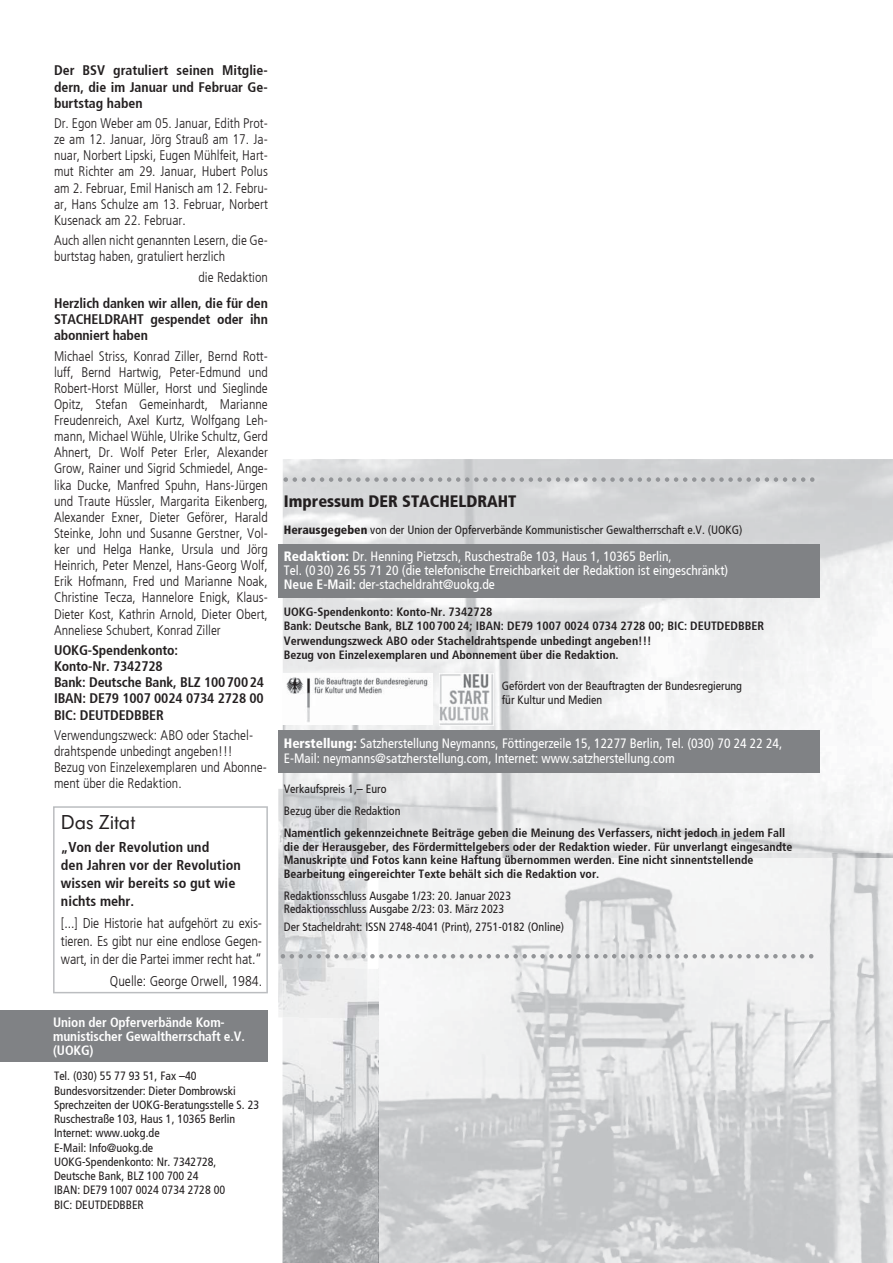
<style>
.page{position:relative;width:893px;height:1263px;background:#fff}
.page>*{position:absolute;margin:0;border:0;box-sizing:border-box;transform-origin:0 0}
.t1{font:21px "Futura SB";color:#231f20}
.t2{font:900 condensed 16.5px "Frutiger";color:#231f20}
.t3{font:300 condensed 14.25px/18px "Frutiger";letter-spacing:-.01em;color:#231f20;text-align:justify}
.t4{font:700 condensed 14.25px/18px "Frutiger";color:#231f20}
.t5{font:300 condensed 13.8px/16.2px "Frutiger";color:#231f20;text-align:justify}
.t6{font:700 condensed 13.8px/16.2px "Frutiger";letter-spacing:-.01em;color:#231f20;text-align:justify}
.t7{font:condensed 13.5px/14.2px "Frutiger";color:#fff}
.t8{font:700 condensed 13.5px/14.2px "Frutiger";letter-spacing:-.01em;color:#fff}
.t9{font:condensed 12px/14.2px "Frutiger";color:#231f20}
.t10{font:700 condensed 12px/14.2px "Frutiger";color:#231f20}
.s1{font-weight:900}
.s2{font-weight:700}
</style>
<div class="page">
<img style="left:378px;top:858px;width:515px;height:405px">
<img style="left:283px;top:969px;width:96px;height:294px">
<img style="left:299px;top:1017px;width:55px;height:67px">
<img style="left:283px;top:459px;width:508px;height:349px">
<img style="left:367px;top:808px;width:425px;height:50px">
<img style="left:278px;top:789px;width:89px;height:228px">
<img style="left:283px;top:969px;width:84px;height:48px">
<img style="left:283px;top:789px;width:84px;height:69px">
<div style="left:278px;top:730px;width:542px;height:43px;background:#808285"></div>
<div style="left:278px;top:544px;width:542px;height:54px;background:#808285"></div>
<svg style="left:283px;top:477px;width:531px;height:5px"></svg>
<svg style="left:281px;top:954px;width:532px;height:4px"></svg>
<img style="left:283px;top:673px;width:149px;height:52px">
<img style="left:439px;top:673px;width:54px;height:52px">
<div style="left:0;top:1010px;width:268px;height:51px;background:#808285"></div>
<svg style="left:53px;top:806px;width:215px;height:187px"></svg>
<p class="t6" style="left:54px;top:63px;width:215px">Der BSV gratuliert seinen Mitglie&shy;dern, die im Januar und Februar Ge&shy;burts tag haben</p>
<p class="t5" style="left:54px;top:115px;width:215px">Dr. Egon Weber am 05. Januar, Edith Prot&shy;ze am 12. Januar, Jörg Strauß am 17. Ja&shy;nuar, Norbert Lipski, Eugen Mühlfeit, Hart&shy;mut Richter am 29. Januar, Hubert Polus am 2. Februar, Emil Hanisch am 12. Febru&shy;ar, Hans Schulze am 13. Februar, Norbert Kusenack am 22. Februar.</p>
<p class="t5" style="left:54px;top:232px;width:215px">Auch allen nicht genannten Lesern, die Ge&shy;burtstag haben, gratuliert herzlich</p>
<p class="t5" style="left:198px;top:269px;width:71px">die Redaktion</p>
<p class="t6" style="left:54px;top:295px;width:215px">Herzlich danken wir allen, die für den STACHELDRAHT gespendet oder ihn abonniert haben</p>
<p class="t5" style="left:54px;top:348px;width:215px">Michael Striss, Konrad Ziller, Bernd Rott&shy;luff, Bernd Hartwig, Peter-Edmund und Robert-Horst Müller, Horst und Sieglinde Opitz, Stefan Gemeinhardt, Marianne Freudenreich, Axel Kurtz, Wolfgang Leh&shy;mann, Michael Wühle, Ulrike Schultz, Gerd Ahnert, Dr. Wolf Peter Erler, Alexander Grow, Rainer und Sigrid Schmiedel, Ange&shy;lika Ducke, Manfred Spuhn, Hans-Jürgen und Traute Hüssler, Margarita Eikenberg, Alexander Exner, Dieter Geförer, Harald Steinke, John und Susanne Gerstner, Vol&shy;ker und Helga Hanke, Ursula und Jörg Heinrich, Peter Menzel, Hans-Georg Wolf, Erik Hofmann, Fred und Marianne Noak, Christine Tecza, Hannelore Enigk, Klaus-Dieter Kost, Kathrin Arnold, Dieter Obert, Anneliese Schubert, Konrad Ziller</p>
<p class="t6" style="left:54px;top:642px;width:211px;text-align:left">UOKG-Spendenkonto:<br>Konto-Nr. 7342728<br>Bank: Deutsche Bank, BLZ 100 700 24<br>IBAN: DE79 1007 0024 0734 2728 00<br>BIC: DEUTDEDBBER</p>
<p class="t5" style="left:54px;top:727px;width:214px;text-align:left">Verwendungszweck: ABO oder Stachel&shy;drahtspende unbedingt angeben!!!<br>Bezug von Einzelexemplaren und Abonne&shy;ment über die Redaktion.</p>
<h1 class="t1" style="left:61px;top:813px;width:76px">Das Zitat</h1>
<p class="t4" style="left:61px;top:838px;width:181px">„Von der Revolution und<br>den Jahren vor der Revolution wissen wir bereits so gut wie nichts mehr.</p>
<p class="t3" style="left:61px;top:914px;width:203px">[...] Die Historie hat aufgehört zu exis&shy;tieren. Es gibt nur eine endlose Gegen&shy;wart, in der die Partei immer recht hat.“</p>
<p class="t3" style="left:110px;top:972px;width:154px">Quelle: George Orwell, 1984.</p>
<p class="t8" style="left:53px;top:1015px;width:193px">Union der Opferverbände Kom&shy;munisti scher Gewaltherrschaft e.V. (UOKG)</p>
<p class="t9" style="left:54px;top:1069px;width:207px">Tel. (030) 55 77 93 51, Fax –40<br>Bundesvorsitzender: Dieter Dombrowski<br>Sprechzeiten der UOKG-Beratungsstelle S. 23<br>Ruschestraße 103, Haus 1, 10365 Berlin<br>Internet: www.uokg.de<br>E-Mail: Info@uokg.de<br>UOKG-Spendenkonto: Nr. 7342728,<br>Deutsche Bank, BLZ 100 700 24<br>IBAN: DE79 1007 0024 0734 2728 00<br>BIC: DEUTDEDBBER</p>
<p class="t2" style="left:284px;top:492px;width:234px">Impressum DER STACHELDRAHT</p>
<p class="t9" style="left:284px;top:522px;width:460px"><span class="s1">Herausgegeben</span> von der Union der Opferverbände Kommunistischer Gewaltherrschaft e.V. (UOKG)</p>
<p class="t7" style="left:284px;top:549px;width:446px"><span class="s1">Redaktion:</span> Dr. Henning Pietzsch, Ruschestraße 103, Haus 1, 10365 Berlin,<br>Tel. (0 30) 26 55 71 20 (die telefonische Erreichbarkeit der Redaktion ist eingeschränkt)<br><span class="s2">Neue E-Mail:</span> der-stacheldraht@uokg.de</p>
<p class="t10" style="left:284px;top:605px;width:482px">UOKG-Spendenkonto: Konto-Nr. 7342728<br>Bank: Deutsche Bank, BLZ 100 700 24; IBAN: DE79 1007 0024 0734 2728 00; BIC: DEUTDEDBBER Verwendungszweck ABO oder Stacheldrahtspende unbedingt angeben!!!<br>Bezug von Einzelexemplaren und Abonnement über die Redaktion.</p>
<p class="t9" style="left:502px;top:679px;width:242px;line-height:13.5px">Gefördert von der Beauftragten der Bundesregierung für Kultur und Medien</p>
<p class="t7" style="left:284px;top:737px;width:500px"><span class="s1">Herstellung:</span> Satzherstellung Neymanns, Föttingerzeile 15, 12277 Berlin, Tel. (030) 70 24 22 24,<br>E-Mail: neymanns@satzherstellung.com, Internet: www.satzherstellung.com</p>
<p class="t9" style="left:284px;top:778px;width:118px;line-height:22px">Verkaufspreis 1,– Euro<br>Bezug über die Redaktion</p>
<p class="t10" style="left:284px;top:826px;width:510px;line-height:13.5px">Namentlich gekennzeichnete Beiträge geben die Meinung des Verfassers, nicht jedoch in jedem Fall die der Herausgeber, des Fördermittelgebers oder der Redaktion wieder. Für unverlangt eingesandte Manuskripte und Fotos kann keine Haftung übernommen werden. Eine nicht sinnentstellende Bearbeitung eingereichter Texte behält sich die Redaktion vor.</p>
<p class="t9" style="left:284px;top:889px;width:229px;line-height:13.5px">Redaktionsschluss Ausgabe 1/23: 20. Januar 2023<br>Redaktionsschluss Ausgabe 2/23: 03. März 2023</p>
<p class="t9" style="left:284px;top:920px;width:282px">Der Stacheldraht: ISSN 2748-4041 (Print), 2751-0182 (Online)</p>
</div>
